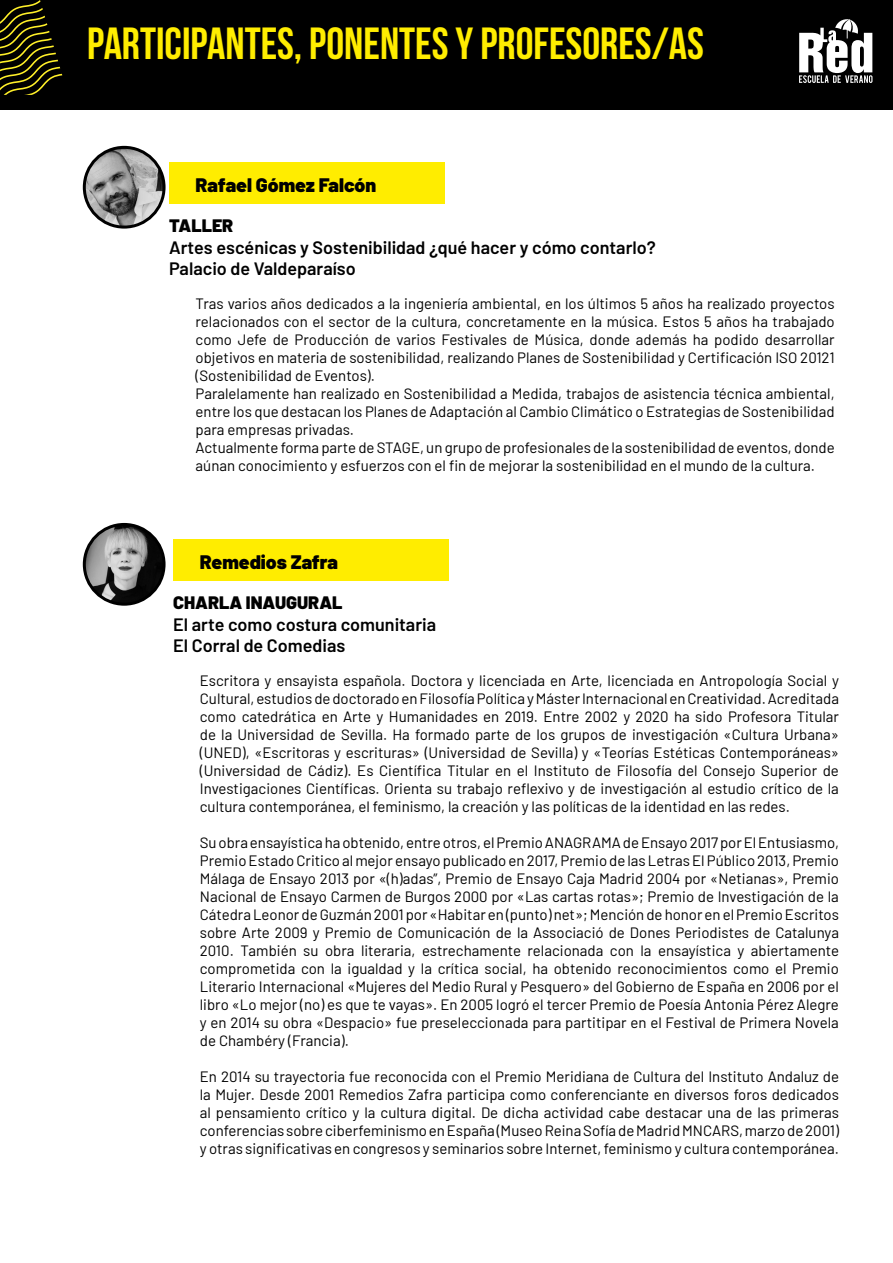
<style>
.page{position:relative;width:893px;height:1263px;background:#fff}
.page>*{position:absolute;margin:0;border:0;box-sizing:border-box;transform-origin:0 0}
.t1{font:700 45px "Bebas Neue";color:#ffed00}
.t2{font:900 19.5px "Barlow";color:#000}
.t3{font:600 18px "Barlow";color:#000}
.t4{font:900 18px "Barlow";color:#000}
.t5{font:15px/18px "Barlow";color:#000;text-align:justify}
</style>
<div class="page">
<div style="left:1px;top:0;width:892px;height:109px;background:#000"></div>
<svg style="left:0;top:0;width:62px;height:95px"></svg>
<svg style="left:799px;top:19px;width:73px;height:64px"></svg>
<div style="left:173px;top:539px;width:276px;height:41px;background:#ffed00"></div>
<img style="left:84px;top:524px;width:80px;height:80px;border-radius:40px">
<div style="left:83px;top:523px;width:83px;height:83px;border:3px solid #000;border-radius:50%"></div>
<div style="left:169px;top:162px;width:275px;height:41px;background:#ffed00"></div>
<img style="left:84px;top:147px;width:80px;height:80px;border-radius:40px">
<div style="left:83px;top:146px;width:83px;height:83px;border:3px solid #000;border-radius:50%"></div>
<p class="t1" style="left:87px;top:19px;width:618px">PARTICIPANTES, PONENTES Y PROFESORES/AS</p>
<p class="t2" style="left:196px;top:171px;width:182px">Rafael Gómez Falcón</p>
<p class="t4" style="left:169px;top:212px;width:66px">TALLER</p>
<p class="t3" style="left:169px;top:236px;width:488px">Artes escénicas y Sostenibilidad ¿qué hacer y cómo contarlo?</p>
<p class="t3" style="left:169px;top:257px;width:188px">Palacio de Valdeparaíso</p>
<p class="t5" style="left:196px;top:293px;width:641px">Tras varios años dedicados a la ingeniería ambiental, en los últimos 5 años ha realizado proyectos relacionados con el sector de la cultura, concretamente en la música. Estos 5 años ha trabajado como Jefe de Producción de varios Festivales de Música, donde además ha podido desarrollar objetivos en materia de sostenibilidad, realizando Planes de Sostenibilidad y Certificación ISO 20121 (Sostenibilidad de Eventos).</p>
<p class="t5" style="left:196px;top:383px;width:641px">Paralelamente han realizado en Sostenibilidad a Medida, trabajos de asistencia técnica ambiental, entre los que destacan los Planes de Adaptación al Cambio Climático o Estrategias de Sostenibilidad para empresas privadas.</p>
<p class="t5" style="left:196px;top:437px;width:641px">Actualmente forma parte de STAGE, un grupo de profesionales de la sostenibilidad de eventos, donde aúnan conocimiento y esfuerzos con el fin de mejorar la sostenibilidad en el mundo de la cultura.</p>
<p class="t2" style="left:200px;top:548px;width:140px">Remedios Zafra</p>
<p class="t4" style="left:173px;top:589px;width:171px">CHARLA INAUGURAL</p>
<p class="t3" style="left:173px;top:613px;width:264px">El arte como costura comunitaria</p>
<p class="t3" style="left:173px;top:635px;width:174px">El Corral de Comedias</p>
<p class="t5" style="left:200px;top:670px;width:641px">Escritora y ensayista española. Doctora y licenciada en Arte, licenciada en Antropología Social y Cultural, estudios de doctorado en Filosofía Política y Máster Internacional en Creatividad. Acreditada como catedrática en Arte y Humanidades en 2019. Entre 2002 y 2020 ha sido Profesora Titular de la Universidad de Sevilla. Ha formado parte de los grupos de investigación «Cultura Urbana» (UNED), «Escritoras y escrituras» (Universidad de Sevilla) y «Teorías Estéticas Contemporáneas» (Universidad de Cádiz). Es Científica Titular en el Instituto de Filosofía del Consejo Superior de Investigaciones Científicas. Orienta su trabajo reflexivo y de investigación al estudio crítico de la cultura contemporánea, el feminismo, la creación y las políticas de la identidad en las redes.</p>
<p class="t5" style="left:200px;top:832px;width:641px">Su obra ensayística ha obtenido, entre otros, el Premio ANAGRAMA de Ensayo 2017 por El Entusiasmo, Premio Estado Critico al mejor ensayo publicado en 2017, Premio de las Letras El Público 2013, Premio Málaga de Ensayo 2013 por «(h)adas”, Premio de Ensayo Caja Madrid 2004 por «Netianas», Premio Nacional de Ensayo Carmen de Burgos 2000 por «Las cartas rotas»; Premio de Investigación de la Cátedra Leonor de Guzmán 2001 por «Habitar en (punto) net»; Mención de honor en el Premio Escritos sobre Arte 2009 y Premio de Comunicación de la Associació de Dones Periodistes de Catalunya 2010. También su obra literaria, estrechamente relacionada con la ensayística y abiertamente comprometida con la igualdad y la crítica social, ha obtenido reconocimientos como el Premio Literario Internacional «Mujeres del Medio Rural y Pesquero» del Gobierno de España en 2006 por el libro «Lo mejor (no) es que te vayas». En 2005 logró el tercer Premio de Poesía Antonia Pérez Alegre y en 2014 su obra «Despacio» fue preseleccionada para partitipar en el Festival de Primera Novela de Chambéry (Francia).</p>
<p class="t5" style="left:200px;top:1066px;width:641px">En 2014 su trayectoria fue reconocida con el Premio Meridiana de Cultura del Instituto Andaluz de la Mujer. Desde 2001 Remedios Zafra participa como conferenciante en diversos foros dedicados al pensamiento crítico y la cultura digital. De dicha actividad cabe destacar una de las primeras conferencias sobre ciberfeminismo en España (Museo Reina Sofía de Madrid MNCARS, marzo de 2001) y otras significativas en congresos y seminarios sobre Internet, feminismo y cultura contemporánea.</p>
</div>
